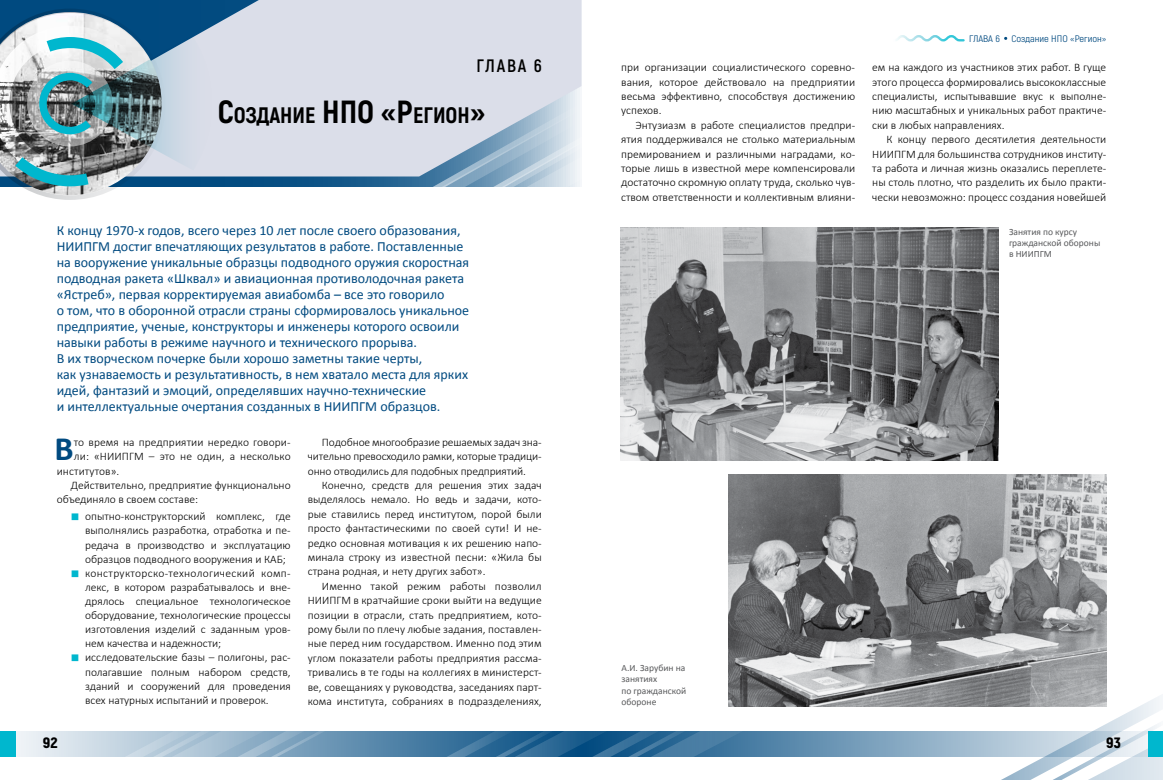
<style>
.page{position:relative;width:1163px;height:780px;background:#fff}
.page>*{position:absolute;margin:0;border:0;box-sizing:border-box;transform-origin:0 0}
.t1{font:700 34.2px "Calibri";color:#004a80}
.t2{font:800 22.4px "Akrobat";color:#000}
.t3{font:700 18px "Akrobat";letter-spacing:.09em;color:#000}
.t4{font:900 15px "Akrobat";color:#000;scale:1.1 1}
.t5{font:14px/16px "Calibri";color:#004a80}
.t6{font:300 11.5px/14.4px "Calibri";color:#000;text-align:justify}
.t7{font:9.5px/11.4px "Calibri";color:#58595b}
.t8{font:9.5px "Akrobat";color:#004a80;scale:1.1 1}
.s1{font-size:32px}
.s2{color:#00b7ce}
</style>
<div class="page">
<svg style="left:782px;top:731px;width:180px;height:25px;background:#7ba0bc"></svg>
<div style="left:0;top:731px;width:581px;height:25px;background:#edf2f6"></div>
<svg style="left:34px;top:706px;width:748px;height:51px"></svg>
<svg style="left:962px;top:687px;width:200px;height:93px"></svg>
<div style="left:0;top:731px;width:16px;height:25px;background:#00b7ce"></div>
<div style="left:1147px;top:731px;width:15px;height:25px;background:#00b7ce"></div>
<svg style="left:896px;top:35px;width:69px;height:7px"></svg>
<div style="left:0;top:0;width:581px;height:176px;background:#dbdee9"></div>
<svg style="left:0;top:9px;width:212px;height:191px;background:#8ca6b2"></svg>
<svg style="left:412px;top:98px;width:169px;height:89px;background:#b9cada"></svg>
<img style="left:620px;top:227px;width:378px;height:233px">
<img style="left:728px;top:474px;width:378px;height:232px">
<h3 class="t3" style="left:476px;top:55px;width:67px">Глава 6</h3>
<h2 class="t2" style="left:218px;top:101px;width:269px"><span class="s1">С</span>оздание <span class="s1">НПО «Р</span>егион<span class="s1">»</span></h2>
<p class="t5" style="left:57px;top:221px;width:414px">К концу 1970-х годов, всего через 10 лет после своего образования, НИИПГМ достиг впечатляющих результатов в работе. Поставленные на вооружение уникальные образцы подводного оружия скоростная подводная ракета «Шквал» и авиационная противолодочная ракета «Ястреб», первая корректируемая авиабомба – все это говорило<br>о том, что в оборонной отрасли страны сформировалось уникальное предприятие, ученые, конструкторы и инженеры которого освоили навыки работы в режиме научного и технического прорыва.<br>В их творческом почерке были хорошо заметны такие черты,<br>как узнаваемость и результативность, в нем хватало места для ярких идей, фантазий и эмоций, определявших научно-технические<br>и интеллектуальные очертания созданных в НИИПГМ образцов.</p>
<h1 class="t1" style="left:54px;top:427px;width:21px">В</h1>
<p class="t6" style="left:74px;top:434px;width:218px">то время на предприятии нередко говори-</p>
<p class="t6" style="left:74px;top:449px;width:218px">ли: «НИИПГМ – это не один, а несколько</p>
<p class="t6" style="left:57px;top:463px;width:64px">институтов».</p>
<p class="t6" style="left:71px;top:478px;width:221px">Действительно, предприятие функционально</p>
<p class="t6" style="left:57px;top:492px;width:143px">объединяло в своем составе:</p>
<p class="t6" style="left:85px;top:509px;width:207px;line-height:14.1px;text-indent:-14px"><span class="s2">■</span> опытно-конструкторский комплекс, где выполнялись разработка, отработка и пе&shy;редача в производство и эксплуатацию образцов подводного вооружения и КАБ;</p>
<p class="t6" style="left:85px;top:565px;width:207px;line-height:14.1px;text-indent:-14px"><span class="s2">■</span> конструкторско-технологический комп&shy;лекс, в котором разрабатывалось и вне&shy;дрялось специальное технологическое оборудование, технологические процессы изготовления изделий с заданным уров&shy;нем качества и надежности;</p>
<p class="t6" style="left:85px;top:650px;width:207px;line-height:14.1px;text-indent:-14px"><span class="s2">■</span> исследовательские базы – полигоны, рас&shy;полагавшие полным набором средств, зданий и сооружений для проведения всех натурных испытаний и проверок.</p>
<h3 class="t4" style="left:43px;top:733px;width:15px">92</h3>
<p class="t6" style="left:308px;top:434px;width:235px;text-indent:14px">Подобное многообразие решаемых задач зна&shy;чительно превосходило рамки, которые традици&shy;онно отводились для подобных предприятий.</p>
<p class="t6" style="left:308px;top:478px;width:235px;text-indent:14px">Конечно, средств для решения этих задач выделялось немало. Но ведь и задачи, кото&shy;рые ставились перед институтом, порой были просто фантастическими по своей сути! И не&shy;редко основная мотивация к их решению напо&shy;минала строку из известной песни: «Жила бы страна родная, и нету других забот».</p>
<p class="t6" style="left:308px;top:578px;width:235px;text-indent:14px">Именно такой режим работы позволил НИИПГМ в кратчайшие сроки выйти на ведущие позиции в отрасли, стать предприятием, кото&shy;рому были по плечу любые задания, поставлен&shy;ные перед ним государством. Именно под этим углом показатели работы предприятия рассма&shy;тривались в те годы на коллегиях в министерст&shy;ве, совещаниях у руководства, заседаниях парт&shy;кома института, собраниях в подразделениях,</p>
<p class="t6" style="left:621px;top:60px;width:235px">при организации социалистического соревно&shy;вания, которое действовало на предприятии весьма эффективно, способствуя достижению успехов.</p>
<p class="t6" style="left:621px;top:118px;width:235px;text-indent:14px">Энтузиазм в работе специалистов предпри&shy;ятия поддерживался не столько материальным премированием и различными наградами, ко&shy;торые лишь в известной мере компенсировали достаточно скромную оплату труда, сколько чув&shy;ством ответственности и коллективным влияни-</p>
<p class="t8" style="left:969px;top:33px;width:126px">Глава 6 • Создание НПО «Регион»</p>
<p class="t6" style="left:872px;top:60px;width:235px">ем на каждого из участников этих работ. В гуще этого процесса формировались высококлассные специалисты, испытывавшие вкус к выполне&shy;нию масштабных и уникальных работ практиче&shy;ски в любых направлениях.</p>
<p class="t6" style="left:872px;top:132px;width:235px;text-indent:14px">К концу первого десятилетия деятельности НИИПГМ для большинства сотрудников институ&shy;та работа и личная жизнь оказались переплете&shy;ны столь плотно, что разделить их было практи&shy;чески невозможно: процесс создания новейшей</p>
<p class="t7" style="left:1008px;top:225px;width:93px">Занятия по курсу гражданской обороны в НИИПГМ</p>
<p class="t7" style="left:621px;top:661px;width:66px">А.И. Зарубин на занятиях<br>по гражданской обороне</p>
<h3 class="t4" style="left:1106px;top:733px;width:15px">93</h3>
</div>
